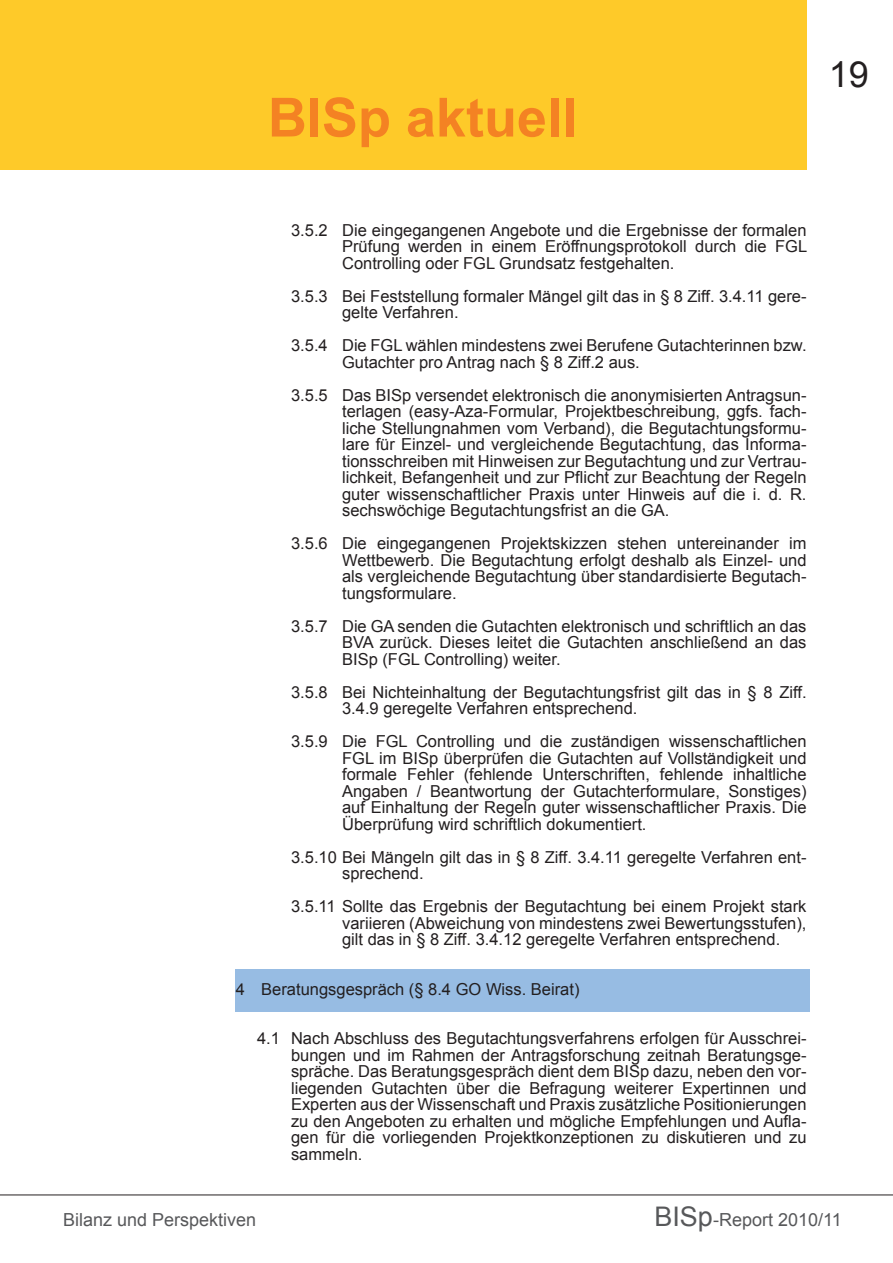
<style>
.page{position:relative;width:893px;height:1263px;background:#fff}
.page>*{position:absolute;margin:0;border:0;box-sizing:border-box;transform-origin:0 0}
.t1{font:700 54px "Arial";color:#f48223}
.t2{font:36px "Arial";color:#231f20}
.t3{font:18px "Arial";color:#57585a}
.Fließtext{font:16.5px/16.5px "Arial";color:#231f20;text-align:justify}
.s1{font-size:27px}
</style>
<div class="page">
<div style="left:0;top:0;width:807px;height:169px;background:#feca29"></div>
<hr style="left:0;top:1194px;width:893px;height:1px;background:#231f20">
<div style="left:236px;top:969px;width:574px;height:43px;background:#97bce3"></div>
<h1 class="t1" style="left:268px;top:82px;width:311px">BISp aktuell</h1>
<h2 class="t2" style="left:829px;top:51px;width:42px">19</h2>
<p class="Fließtext" style="left:342px;top:222px;width:467px;text-indent:-51px">3.5.2 Die eingegangenen Angebote und die Ergebnisse der formalen Prüfung werden in einem Eröffnungsprotokoll durch die FGL Controlling oder FGL Grundsatz festgehalten.</p>
<p class="Fließtext" style="left:342px;top:288px;width:466px;text-indent:-51px">3.5.3 Bei Feststellung formaler Mängel gilt das in § 8 Ziff. 3.4.11 gere&shy;gelte Verfahren.</p>
<p class="Fließtext" style="left:342px;top:337px;width:466px;text-indent:-51px">3.5.4 Die FGL wählen mindestens zwei Berufene Gutachterinnen bzw.<br>Gutachter pro Antrag nach § 8 Ziff.2 aus.</p>
<p class="Fließtext" style="left:342px;top:387px;width:466px;text-indent:-51px">3.5.5 Das BISp versendet elektronisch die anonymisierten Antragsun&shy;terlagen (easy-Aza-Formular, Projektbeschreibung, ggfs. fach&shy;liche Stellungnahmen vom Verband), die Begutachtungsformu&shy;lare für Einzel- und vergleichende Begutachtung, das Informa&shy;tionsschreiben mit Hinweisen zur Begutachtung und zur Vertrau&shy;lichkeit, Befangenheit und zur Pflicht zur Beachtung der Regeln guter wissenschaftlicher Praxis unter Hinweis auf die i. d. R. sechswöchige Begutachtungsfrist an die GA.</p>
<p class="Fließtext" style="left:342px;top:535px;width:466px;text-indent:-51px">3.5.6 Die eingegangenen Projektskizzen stehen untereinander im Wettbewerb. Die Begutachtung erfolgt deshalb als Einzel- und als vergleichende Begutachtung über standardisierte Begutach&shy;tungsformulare.</p>
<p class="Fließtext" style="left:342px;top:618px;width:466px;text-indent:-51px">3.5.7 Die GA senden die Gutachten elektronisch und schriftlich an das BVA zurück. Dieses leitet die Gutachten anschließend an das BISp (FGL Controlling) weiter.</p>
<p class="Fließtext" style="left:342px;top:684px;width:466px;text-indent:-51px">3.5.8 Bei Nichteinhaltung der Begutachtungsfrist gilt das in § 8 Ziff.<br>3.4.9 geregelte Verfahren entsprechend.</p>
<p class="Fließtext" style="left:342px;top:733px;width:466px;text-indent:-51px">3.5.9 Die FGL Controlling und die zuständigen wissenschaftlichen FGL im BISp überprüfen die Gutachten auf Vollständigkeit und formale Fehler (fehlende Unterschriften, fehlende inhaltliche Angaben / Beantwortung der Gutachterformulare, Sonstiges) auf Einhaltung der Regeln guter wissenschaftlicher Praxis. Die Überprüfung wird schriftlich dokumentiert.</p>
<p class="Fließtext" style="left:342px;top:849px;width:466px;text-indent:-51px">3.5.10 Bei Mängeln gilt das in § 8 Ziff. 3.4.11 geregelte Verfahren ent&shy;sprechend.</p>
<p class="Fließtext" style="left:342px;top:898px;width:466px;text-indent:-51px">3.5.11 Sollte das Ergebnis der Begutachtung bei einem Projekt stark variieren (Abweichung von mindestens zwei Bewertungsstufen), gilt das in § 8 Ziff. 3.4.12 geregelte Verfahren entsprechend.</p>
<p class="Fließtext" style="left:236px;top:981px;width:345px">4 Beratungsgespräch (§ 8.4 GO Wiss. Beirat)</p>
<p class="Fließtext" style="left:291px;top:1030px;width:517px;text-indent:-34px">4.1 Nach Abschluss des Begutachtungsverfahrens erfolgen für Ausschrei&shy;bungen und im Rahmen der Antragsforschung zeitnah Beratungsge&shy;spräche. Das Beratungsgespräch dient dem BISp dazu, neben den vor&shy;liegenden Gutachten über die Befragung weiterer Expertinnen und Experten aus der Wissenschaft und Praxis zusätzliche Positionierungen zu den Angeboten zu erhalten und mögliche Empfehlungen und Aufla&shy;gen für die vorliegenden Projektkonzeptionen zu diskutieren und zu sammeln.</p>
<p class="t3" style="left:63px;top:1207px;width:195px">Bilanz und Perspektiven</p>
<p class="t3" style="left:654px;top:1207px;width:189px"><span class="s1">BISp</span>-Report 2010/11</p>
</div>
